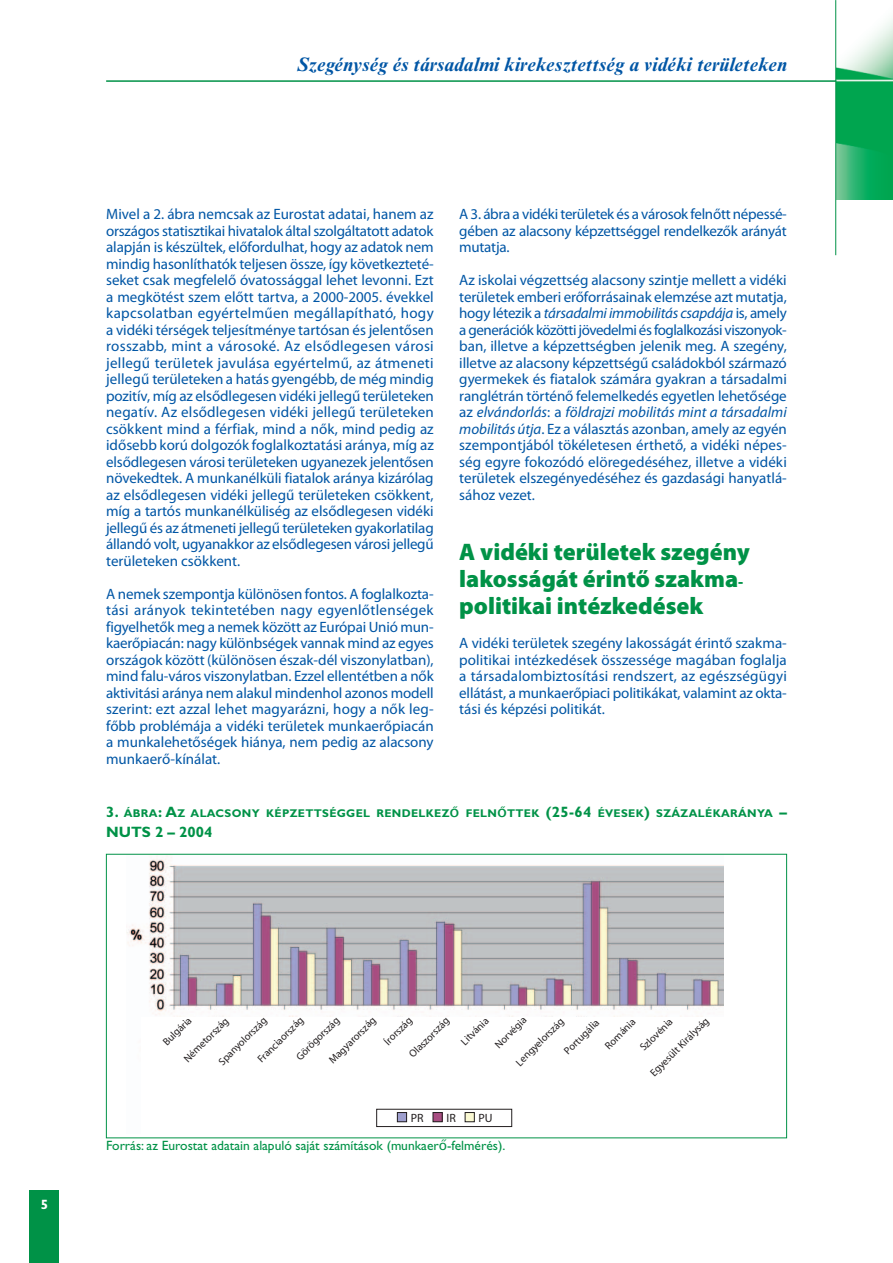
<style>
.page{position:relative;width:893px;height:1263px;background:#fff}
.page>*{position:absolute;margin:0;border:0;box-sizing:border-box;transform-origin:0 0}
.t1{font:900 24px/27px "Myriad Pro";color:#009247}
.t2{font:italic 700 19.5px "Times New Roman MT Std";color:#0156a5}
.t3{font:15px/16.5px "Myriad Pro";letter-spacing:-.005em;color:#0156a5;text-align:justify}
.t4{font:700 15px "Gill Sans";color:#009247}
.t5{font:13.5px "Gill Sans";color:#009247}
.t6{font:700 13.5px "Gill Sans";color:#fff}
.t7{font:12px "Myriad Pro";color:#231f20}
.t8{font:700 11.25px "Gill Sans";letter-spacing:.03em;color:#009247}
.t9{font:10.5px "Myriad Pro";color:#231f20}
.s1{font-style:italic}
.s2{font-size:15px}
.s3{font-family:"Lucida Grande"}
</style>
<div class="page">
<div style="left:30px;top:1191px;width:29px;height:72px;background:#009247"></div>
<img style="left:836px;top:0;width:56px;height:200px">
<hr style="left:106px;top:80px;width:730px;height:2px;background:#009247">
<hr style="left:835px;top:0;width:1px;height:255px;background:#009247">
<img style="left:127px;top:856px;width:596px;height:161px">
<div style="left:376px;top:1109px;width:136px;height:18px;border:1px solid #231f20"></div>
<div style="left:465px;top:1113px;width:9px;height:9px;background:#faf9d2"></div>
<div style="left:465px;top:1112px;width:9px;height:10px;border:1px solid #231f20"></div>
<div style="left:433px;top:1113px;width:9px;height:9px;background:#a84e82"></div>
<div style="left:433px;top:1112px;width:9px;height:10px;border:1px solid #231f20"></div>
<div style="left:397px;top:1113px;width:9px;height:9px;background:#9e9fce"></div>
<div style="left:397px;top:1112px;width:10px;height:10px;border:1px solid #231f20"></div>
<h2 class="t2" style="left:297px;top:57px;width:491px">Szegénység és társadalmi kirekesztettség a vidéki területeken</h2>
<p class="t3" style="left:106px;top:207px;width:329px">Mivel a 2. ábra nemcsak az Eurostat adatai, hanem az országos statisztikai hivatalok által szolgáltatott adatok alapján is készültek, előfordulhat, hogy az adatok nem mindig hasonlíthatók teljesen össze, így következteté&shy;seket csak megfelelő óvatossággal lehet levonni. Ezt a megkötést szem előtt tartva, a 2000-2005. évekkel kapcsolatban egyértelműen megállapítható, hogy a vidéki térségek teljesítménye tartósan és jelentősen rosszabb, mint a városoké. Az elsődlegesen városi jellegű területek javulása egyértelmű, az átmeneti jellegű területeken a hatás gyengébb, de még mindig pozitív, míg az elsődlegesen vidéki jellegű területeken negatív. Az elsődlegesen vidéki jellegű területeken csökkent mind a férfiak, mind a nők, mind pedig az idősebb korú dolgozók foglalkoztatási aránya, míg az elsődlegesen városi területeken ugyanezek jelentősen növekedtek. A munkanélküli fiatalok aránya kizárólag az elsődlegesen vidéki jellegű területeken csökkent, míg a tartós munkanélküliség az elsődlegesen vidéki jellegű és az átmeneti jellegű területeken gyakorlatilag állandó volt, ugyanakkor az elsődlegesen városi jellegű területeken csökkent.</p>
<p class="t3" style="left:106px;top:587px;width:329px">A nemek szempontja különösen fontos. A foglalkozta&shy;tási arányok tekintetében nagy egyenlőtlenségek figyelhetők meg a nemek között az Európai Unió mun&shy;kaerőpiacán: nagy különbségek vannak mind az egyes országok között (különösen észak-dél viszonylatban), mind falu-város viszonylatban. Ezzel ellentétben a nők aktivitási aránya nem alakul mindenhol azonos modell szerint: ezt azzal lehet magyarázni, hogy a nők leg&shy;főbb problémája a vidéki területek munkaerőpiacán a munkalehetőségek hiánya, nem pedig az alacsony munkaerő-kínálat.</p>
<p class="t3" style="left:459px;top:207px;width:329px">A 3. ábra a vidéki területek és a városok felnőtt népessé&shy;gében az alacsony képzettséggel rendelkezők arányát mutatja.</p>
<p class="t3" style="left:459px;top:273px;width:329px">Az iskolai végzettség alacsony szintje mellett a vidéki területek emberi erőforrásainak elemzése azt mutatja, hogy létezik a <span class="s1">társadalmi immobilitás csapdája</span> is, amely a generációk közötti jövedelmi és foglalkozási viszonyok&shy;ban, illetve a képzettségben jelenik meg. A szegény, illetve az alacsony képzettségű családokból származó gyermekek és fiatalok számára gyakran a társadalmi ranglétrán történő felemelkedés egyetlen lehetősége az <span class="s1">elvándorlás</span>: a <span class="s1">földrajzi mobilitás mint a társadalmi mobilitás útja</span>. Ez a választás azonban, amely az egyén szempontjából tökéletesen érthető, a vidéki népes&shy;ség egyre fokozódó elöregedéséhez, illetve a vidéki területek elszegényedéséhez és gazdasági hanyatlá&shy;sához vezet.</p>
<h1 class="t1" style="left:459px;top:540px;width:292px">A vidéki területek szegény lakosságát érintő szakma&shy;politikai intézkedések</h1>
<p class="t3" style="left:459px;top:636px;width:329px">A vidéki területek szegény lakosságát érintő szakma&shy;politikai intézkedések összessége magában foglalja a társadalombiztosítási rendszert, az egészségügyi ellátást, a munkaerőpiaci politikákat, valamint az okta&shy;tási és képzési politikát.</p>
<p class="t8" style="left:106px;top:810px;width:682px"><span class="s2">3.</span> ÁBRA<span class="s2">: A</span>Z ALACSONY KÉPZETTSÉGGEL RENDELKEZ<span class="s3">Ő</span> FELN<span class="s3">Ő</span>TTEK <span class="s2">(25-64</span> ÉVESEK<span class="s2">)</span> SZÁZALÉKARÁNYA <span class="s2">–</span></p>
<p class="t4" style="left:106px;top:826px;width:108px">NUTS 2 – 2004</p>
<p class="t6" style="left:41px;top:1200px;width:9px">5</p>
<p class="t9" style="left:408px;top:1053px;width:54px;rotate:-45deg">Olaszország</p>
<p class="t9" style="left:460px;top:1040px;width:36px;rotate:-45deg">Litvánia</p>
<p class="t9" style="left:494px;top:1044px;width:41px;rotate:-45deg">Norvégia</p>
<p class="t9" style="left:256px;top:1058px;width:62px;rotate:-45deg">Franciaország</p>
<p class="t9" style="left:328px;top:1059px;width:63px;rotate:-45deg">Magyarország</p>
<p class="t9" style="left:383px;top:1040px;width:36px;rotate:-45deg">Írország</p>
<p class="t9" style="left:295px;top:1055px;width:58px;rotate:-45deg">Görögország</p>
<p class="t9" style="left:217px;top:1061px;width:65px;rotate:-45deg">Spanyolország</p>
<p class="t9" style="left:162px;top:1041px;width:37px;rotate:-45deg">Bulgária</p>
<p class="t9" style="left:649px;top:1072px;width:80px;rotate:-45deg">Egyesült Királyság</p>
<p class="t9" style="left:183px;top:1058px;width:60px;rotate:-45deg">Németország</p>
<p class="t9" style="left:515px;top:1061px;width:65px;rotate:-45deg">Lengyelország</p>
<p class="t9" style="left:563px;top:1050px;width:46px;rotate:-45deg">Portugália</p>
<p class="t9" style="left:603px;top:1044px;width:40px;rotate:-45deg">Románia</p>
<p class="t9" style="left:639px;top:1046px;width:43px;rotate:-45deg">Szlovénia</p>
<p class="t7" style="left:411px;top:1113px;width:14px">PR</p>
<p class="t7" style="left:446px;top:1113px;width:11px">IR</p>
<p class="t7" style="left:478px;top:1113px;width:16px">PU</p>
<p class="t5" style="left:106px;top:1141px;width:401px">Forrás: az Eurostat adatain alapuló saját számítások (munkaer<span class="s3">ő</span>-felmérés).</p>
</div>
